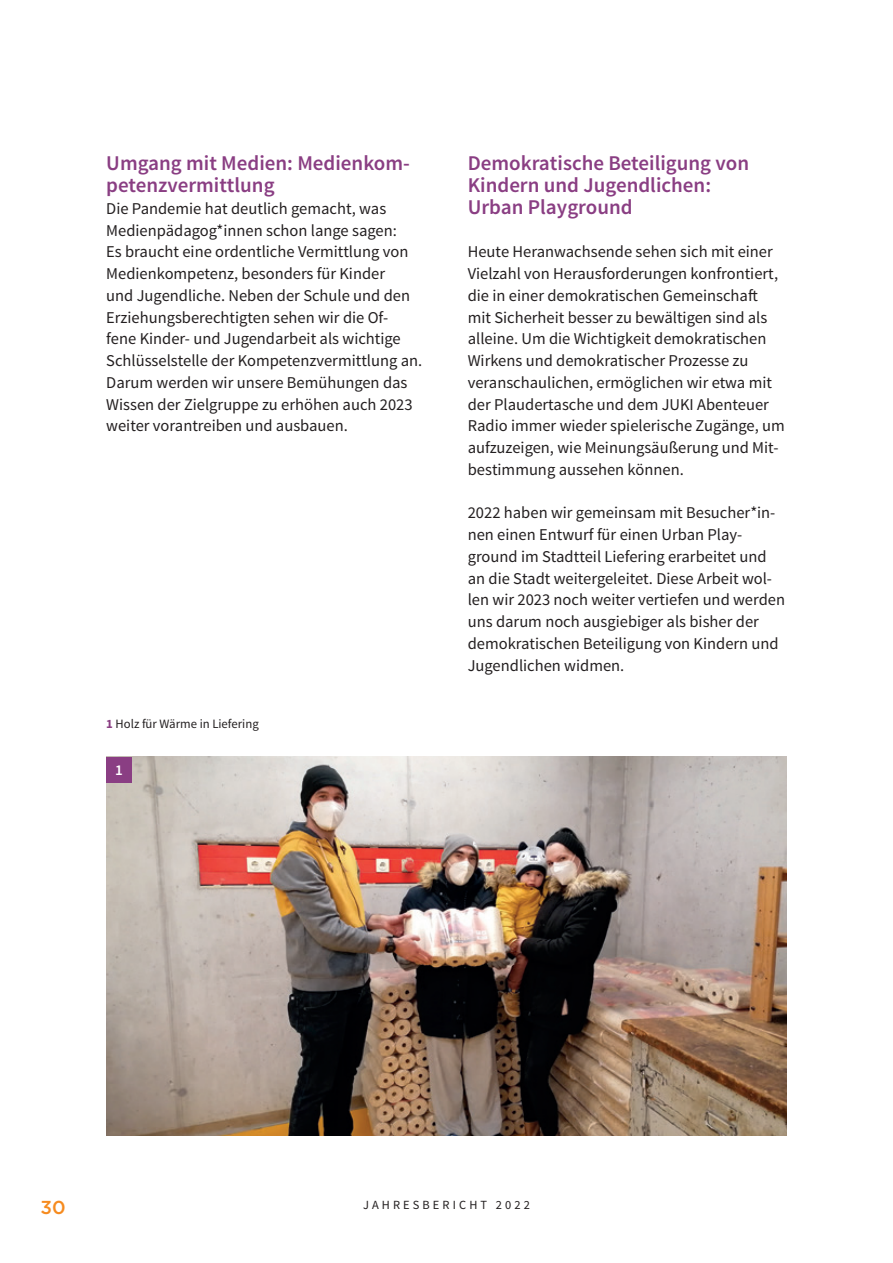
<style>
.page{position:relative;width:893px;height:1263px;background:#fff}
.page>*{position:absolute;margin:0;border:0;box-sizing:border-box;transform-origin:0 0}
.t1{font:600 21px/21.8px "Source Sans Pro";color:#8a3e83}
.t2{font:500 18.75px "Gotham";color:#f68b1f}
.t3{font:16.5px/21.8px "Source Sans Pro";color:#231f20}
.t4{font:600 15px "Source Sans Pro";color:#fff}
.t5{font:12.75px "Source Sans Pro";color:#231f20}
.t6{font:12.45px "Source Sans Pro";letter-spacing:.25em;color:#231f20}
.s1{font-weight:700;color:#8a3e83}
</style>
<div class="page">
<img style="left:106px;top:757px;width:681px;height:378px">
<div style="left:106px;top:757px;width:26px;height:25px;background:#8a3e83"></div>
<p class="t1" style="left:106px;top:153px;width:305px">Umgang mit Medien: Medienkom&shy;petenzvermittlung</p>
<p class="t3" style="left:106px;top:198px;width:318px">Die Pandemie hat deutlich gemacht, was Medienpädagog*innen schon lange sagen:<br>Es braucht eine ordentliche Vermittlung von Medienkompetenz, besonders für Kinder<br>und Jugendliche. Neben der Schule und den Erziehungsberechtigten sehen wir die Of&shy;fene Kinder- und Jugendarbeit als wichtige Schlüsselstelle der Kompetenzvermittlung an.<br>Darum werden wir unsere Bemühungen das Wissen der Zielgruppe zu erhöhen auch 2023 weiter vorantreiben und ausbauen.</p>
<p class="t5" style="left:106px;top:716px;width:154px"><span class="s1">1</span> Holz für Wärme in Liefering</p>
<p class="t4" style="left:115px;top:761px;width:9px">1</p>
<p class="t1" style="left:468px;top:153px;width:283px">Demokratische Beteiligung von<br>Kindern und Jugendlichen:<br>Urban Playground</p>
<p class="t3" style="left:468px;top:241px;width:319px">Heute Heranwachsende sehen sich mit einer Vielzahl von Herausforderungen konfrontiert, die in einer demokratischen Gemeinschaft mit Sicherheit besser zu bewältigen sind als alleine. Um die Wichtigkeit demokratischen Wirkens und demokratischer Prozesse zu veranschaulichen, ermöglichen wir etwa mit der Plaudertasche und dem JUKI Abenteuer Radio immer wieder spielerische Zugänge, um aufzuzeigen, wie Meinungsäußerung und Mit&shy;bestimmung aussehen können.</p>
<p class="t3" style="left:468px;top:502px;width:319px">2022 haben wir gemeinsam mit Besucher*in&shy;nen einen Entwurf für einen Urban Play&shy;ground im Stadtteil Liefering erarbeitet und an die Stadt weitergeleitet. Diese Arbeit wol&shy;len wir 2023 noch weiter vertiefen und werden uns darum noch ausgiebiger als bisher der demokratischen Beteiligung von Kindern und Jugendlichen widmen.</p>
<p class="t2" style="left:41px;top:1195px;width:27px">30</p>
<p class="t6" style="left:363px;top:1197px;width:168px">JAHRESBERICHT 2022</p>
</div>
